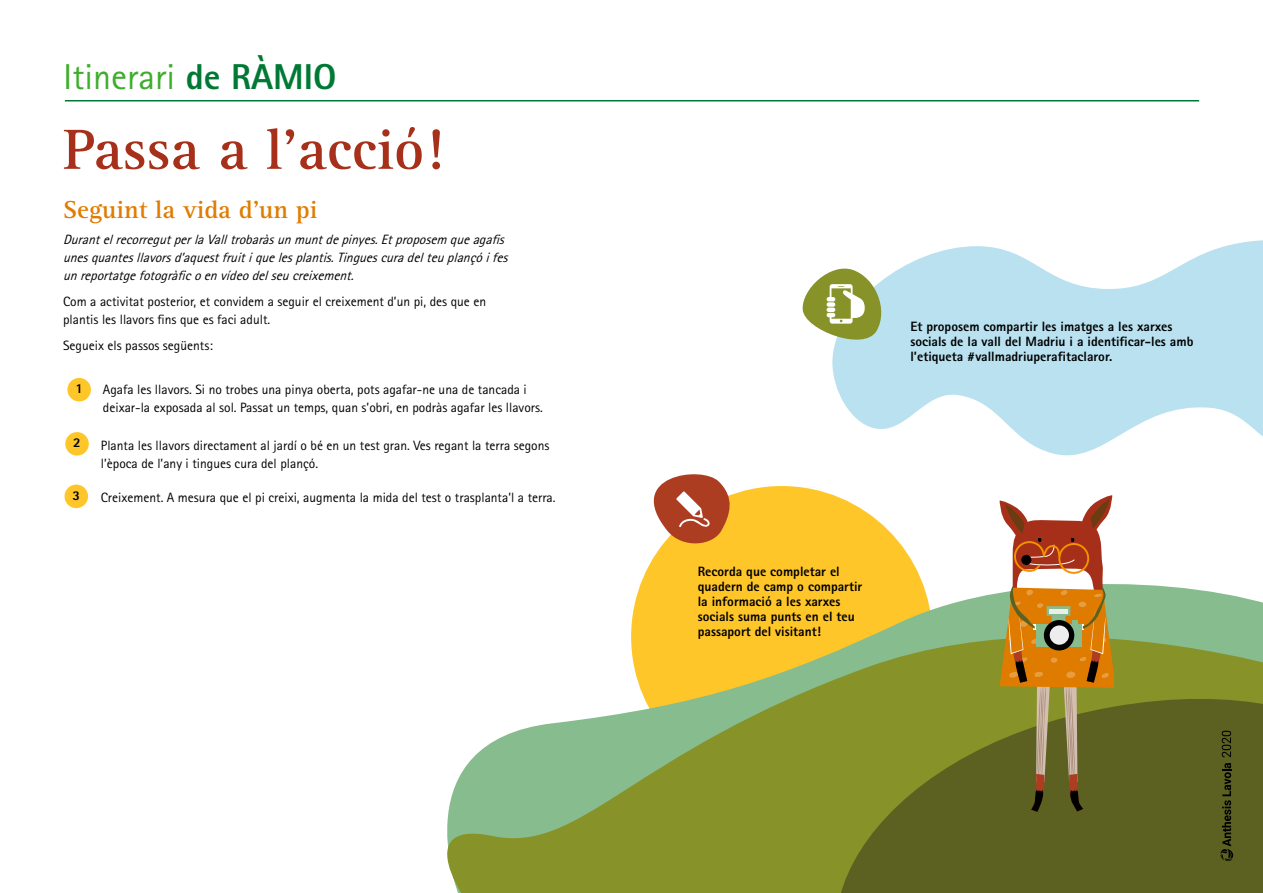
<style>
.page{position:relative;width:1263px;height:893px;background:#fff}
.page>*{position:absolute;margin:0;border:0;box-sizing:border-box;transform-origin:0 0}
.t1{font:700 58.5px "Rotis Serif Std";color:#a6301a}
.t2{font:36px "Rotis Sans Serif Std";color:#3dae2b}
.t3{font:700 25.5px "Rotis Serif Std";color:#e07c00}
.Basic_info{font:13.5px/18px "Rotis Sans Serif Std";color:#000}
.Basic_info-2{font:800 13.5px/15px "Rotis Sans Serif Std";color:#000}
.Basic_info-3{font:italic 13.5px/18px "Rotis Sans Serif Std";color:#000}
.s1{font-weight:800;color:#007935}
</style>
<div class="page">
<hr style="left:65px;top:100px;width:1134px;height:1px;background:#007935">
<svg style="left:832px;top:240px;width:431px;height:216px;fill:#b9e1f0"></svg>
<div style="left:631px;top:486px;width:301px;height:301px;background:#ffc629;border-radius:50%"></div>
<svg style="left:447px;top:581px;width:816px;height:312px"></svg>
<svg style="left:653px;top:474px;width:82px;height:75px"></svg>
<svg style="left:802px;top:262px;width:87px;height:90px"></svg>
<div style="left:67px;top:378px;width:24px;height:23px;background:#ffc629;border-radius:50%"></div>
<div style="left:65px;top:485px;width:23px;height:23px;background:#ffc629;border-radius:50%"></div>
<div style="left:65px;top:432px;width:24px;height:24px;background:#ffc629;border-radius:50%"></div>
<svg style="left:769px;top:662px;width:494px;height:231px;background:#707826"></svg>
<svg style="left:1000px;top:495px;width:113px;height:317px;background:#a68246"></svg>
<svg style="left:1220px;top:763px;width:14px;height:98px"></svg>
<svg style="left:1222px;top:731px;width:9px;height:26px"></svg>
<h2 class="t2" style="left:63px;top:56px;width:275px">Itinerari <span class="s1">de RÀMIO</span></h2>
<p class="t1" style="left:63px;top:115px;width:382px">Passa a l’acció!</p>
<p class="t3" style="left:63px;top:194px;width:256px">Seguint la vida d’un pi</p>
<p class="Basic_info-3" style="left:63px;top:230px;width:450px">DurantelrecorregutperlaValltrobaràsunmuntdepinyes.Etproposem queagafis unesquantesllavorsd’aquestfruitiquelesplantis.Tinguescuradelteuplançóifes unreportatgefotogràficoenvídeodelseucreixement.</p>
<p class="Basic_info" style="left:63px;top:292px;width:425px">Com a activitat posterior, et convidem a seguir el creixement d’un pi, des que en plantis les llavors fins que es faci adult.</p>
<p class="Basic_info" style="left:63px;top:336px;width:151px">Segueix els passos següents:</p>
<p class="Basic_info-2" style="left:75px;top:381px;width:9px">1</p>
<p class="Basic_info" style="left:103px;top:380px;width:441px">Agafa les llavors. Si no trobes una pinya oberta, pots agafar-ne una de tancada i deixar-la exposada al sol. Passat un temps, quan s’obri, en podràs agafar les llavors.</p>
<p class="Basic_info-2" style="left:73px;top:435px;width:9px">2</p>
<p class="Basic_info" style="left:101px;top:436px;width:450px">Planta les llavors directament al jardí o bé en un test gran. Ves regant la terra segons l’època de l’any i tingues cura del plançó.</p>
<p class="Basic_info-2" style="left:73px;top:488px;width:9px">3</p>
<p class="Basic_info" style="left:101px;top:488px;width:456px">Creixement. A mesura que el pi creixi, augmenta la mida del test o trasplanta’l a terra.</p>
<p class="Basic_info-2" style="left:910px;top:319px;width:285px">Et proposem compartir les imatges a les xarxes socials de la vall del Madriu i a identificar-les amb l’etiqueta #vallmadriuperafitaclaror.</p>
<p class="Basic_info-2" style="left:698px;top:564px;width:166px">Recorda que completar el quadern de camp o compartir la informació a les xarxes socials suma punts en el teu passaport del visitant!</p>
</div>
